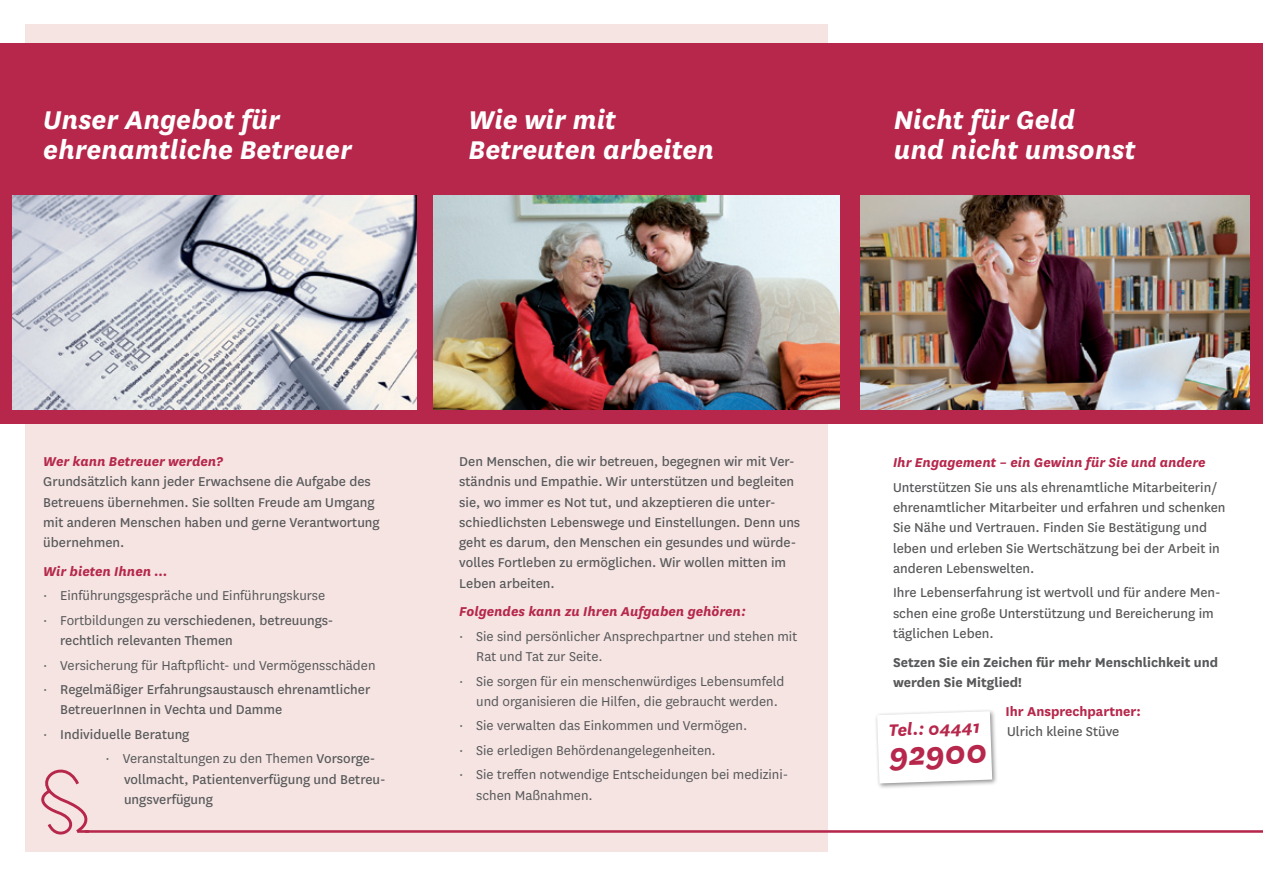
<style>
.page{position:relative;width:1263px;height:893px;background:#fff}
.page>*{position:absolute;margin:0;border:0;box-sizing:border-box;transform-origin:0 0}
.t1{font:italic 700 36.15px "National";color:#b6274b}
.t2{font:italic 700 30px/30px "National";color:#fff}
.t3{font:italic 700 19.35px "National";color:#b6274b}
.t4{font:15px/20.2px "National";color:#57585a}
.t5{font:15px/24.5px "National";color:#57585a}
.t6{font:italic 700 15px "National";color:#b6274b}
.t7{font:700 15px/20.2px "National";color:#57585a}
.t8{font:700 15px "National";color:#b6274b}
.s1{font-style:inherit}
</style>
<div class="page">
<div style="left:25px;top:24px;width:803px;height:828px;background:#f5e4e2"></div>
<div style="left:0;top:43px;width:1263px;height:381px;background:#b6274b"></div>
<img style="left:13px;top:196px;width:404px;height:213px">
<hr style="left:85px;top:830px;width:1178px;height:3px;background:#b6274b">
<div style="left:874px;top:708px;width:124px;height:81px;background:#231f20;opacity:.5"></div>
<svg style="left:877px;top:711px;width:115px;height:72px"></svg>
<img style="left:434px;top:196px;width:406px;height:213px">
<img style="left:860px;top:196px;width:389px;height:213px">
<svg style="left:41px;top:769px;width:47px;height:66px"></svg>
<h2 class="t2" style="left:43px;top:103px;width:310px">Unser Angebot für ehrenamtliche Betreuer</h2>
<h2 class="t2" style="left:468px;top:103px;width:247px">Wie wir mit<br>Betreuten arbeiten</h2>
<h2 class="t2" style="left:894px;top:103px;width:243px">Nicht für Geld<br>und nicht umsonst</h2>
<p class="t6" style="left:43px;top:451px;width:181px">Wer kann Betreuer werden?</p>
<p class="t4" style="left:43px;top:471px;width:338px">Grundsätzlich kann jeder Erwachsene die Aufgabe des Betreuens übernehmen. Sie sollten Freude am Umgang mit anderen Menschen haben und gerne Verantwortung übernehmen.</p>
<p class="t6" style="left:43px;top:561px;width:126px">Wir bieten Ihnen …</p>
<p class="t5" style="left:43px;top:583px;width:292px">· Einführungsgespräche und Einführungskurse<br>· Fortbildungen <span class="s1">zu verschiedenen, betreuungs-</span></p>
<p class="t4" style="left:60px;top:630px;width:174px">rechtlich relevanten Themen</p>
<p class="t5" style="left:43px;top:652px;width:334px">· Versicherung für Haftpflicht- und Vermögensschäden · <span class="s1">Regelmäßiger Erfahrungsaustausch ehrenamtlicher</span></p>
<p class="t4" style="left:60px;top:699px;width:224px">BetreuerInnen in Vechta und Damme</p>
<p class="t4" style="left:43px;top:723px;width:148px"><span class="s1">·</span> Individuelle Beratung</p>
<p class="t5" style="left:106px;top:746px;width:271px">· Veranstaltungen zu den Themen <span class="s1">Vorsorge-</span></p>
<p class="t4" style="left:124px;top:768px;width:263px">vollmacht, Patientenverfügung und Betreu&shy;ungsverfügung</p>
<p class="t4" style="left:459px;top:451px;width:342px">Den Menschen, die wir betreuen, begegnen wir mit Ver&shy;ständnis und Empathie. Wir unterstützen und begleiten sie, wo immer es Not tut, und akzeptieren die unter&shy;schiedlichsten Lebenswege und Einstellungen. Denn uns geht es darum, den Menschen ein gesundes und würde&shy;volles Fortleben zu ermöglichen. Wir wollen mitten im Leben arbeiten.</p>
<p class="t6" style="left:459px;top:602px;width:288px">Folgendes kann zu Ihren Aufgaben gehören:</p>
<p class="t5" style="left:476px;top:626px;width:322px;line-height:20.2px;text-indent:-17px">· Sie sind persönlicher Ansprechpartner und stehen mit<br>Rat und Tat zur Seite.</p>
<p class="t5" style="left:476px;top:670px;width:310px;line-height:20.2px;text-indent:-17px">· Sie sorgen für ein menschenwürdiges Lebensumfeld und organisieren die Hilfen, die gebraucht werden.</p>
<p class="t5" style="left:459px;top:713px;width:330px">· Sie verwalten das Einkommen und Vermögen.<br>· Sie erledigen Behördenangelegenheiten.<br>· Sie treffen notwendige Entscheidungen bei medizini-</p>
<p class="t5" style="left:476px;top:782px;width:118px">schen Maßnahmen.</p>
<p class="t6" style="left:893px;top:452px;width:314px">Ihr Engagement – ein Gewinn für Sie und andere</p>
<p class="t4" style="left:893px;top:476px;width:334px">Unterstützen Sie uns als ehrenamtliche Mitarbeiterin/ ehrenamtlicher Mitarbeiter und erfahren und schenken Sie Nähe und Vertrauen. Finden Sie Bestätigung und leben und erleben Sie Wertschätzung bei der Arbeit in anderen Lebenswelten.</p>
<p class="t4" style="left:893px;top:582px;width:329px">Ihre Lebenserfahrung ist wertvoll und für andere Men&shy;schen eine große Unterstützung und Bereicherung im täglichen Leben.</p>
<p class="t7" style="left:893px;top:651px;width:327px">Setzen Sie ein Zeichen für mehr Menschlichkeit und werden Sie Mitglied!</p>
<p class="t8" style="left:1005px;top:700px;width:137px">Ihr Ansprechpartner:</p>
<p class="t4" style="left:1007px;top:720px;width:114px">Ulrich kleine Stüve</p>
<p class="t3" style="left:888px;top:717px;width:93px;rotate:-2deg">Tel.: 04441</p>
<h1 class="t1" style="left:889px;top:730px;width:99px;rotate:-2deg">92900</h1>
</div>
